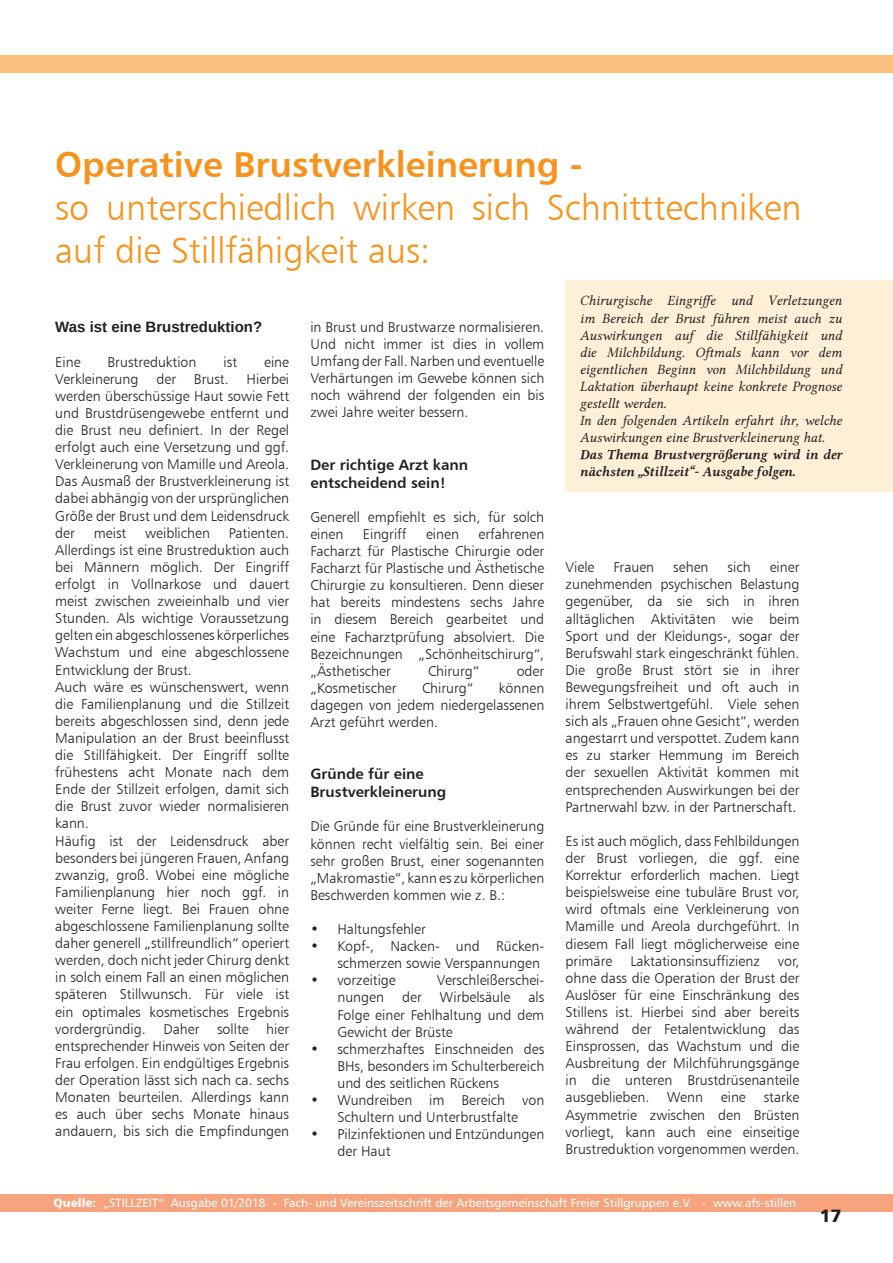
<style>
.page{position:relative;width:893px;height:1263px;background:#fff}
.page>*{position:absolute;margin:0;border:0;box-sizing:border-box;transform-origin:0 0}
.t1{font:36px/43.2px "Humanist 777 BT Light B";color:#f7931d}
.t2{font:36px "Humanist 777 BT Bold B";color:#f7931d}
.t3{font:18px "Humanist 777 BT Black B";color:#231f20}
.t4{font:15px/18px "Humanist 777 BT Bold B";color:#231f20}
.t5{font:700 15px "Liberation Sans";color:#231f20}
.t6{font:14.25px/17.1px "Humanist 777 BT Light B";color:#231f20;text-align:justify}
.t7{font:14.25px/17.1px "Linux Libertine GI";color:#231f20;text-align:justify}
.t8{font:14.25px/17.1px "Linux Libertine GBI";color:#231f20;scale:.95 1}
.t9{font:12px "Humanist 777 BT Roman B";color:#fff}
.s1{font-family:"Humanist 777 BT Black B"}
</style>
<div class="page">
<div style="left:0;top:1195px;width:893px;height:17px;background:#f7a37d"></div>
<div style="left:0;top:55px;width:893px;height:17px;background:#fcc07e"></div>
<div style="left:566px;top:281px;width:327px;height:211px;background:#feefd6"></div>
<p class="t2" style="left:55px;top:142px;width:529px">Operative Brustverkleinerung -</p>
<p class="t1" style="left:55px;top:185px;width:748px">so unterschiedlich wirken sich Schnitttechniken auf die Stillfähigkeit aus:</p>
<p class="t7" style="left:580px;top:293px;width:264px">Chirurgische Eingriffe und Verletzungen im Bereich der Brust führen meist auch zu Auswirkungen auf die Stillfähigkeit und die Milchbildung. Oftmals kann vor dem eigentlichen Beginn von Milchbildung und Laktation überhaupt keine konkrete Prognose gestellt werden.</p>
<p class="t7" style="left:580px;top:413px;width:264px">In den folgenden Artikeln erfahrt ihr, welche<br>Auswirkungen eine Brustverkleinerung hat.</p>
<p class="t8" style="left:580px;top:446px;width:278px">Das Thema Brustvergrößerung wird in der nächsten „Stillzeit“- Ausgabe folgen.</p>
<p class="t6" style="left:310px;top:318px;width:235px">in Brust und Brustwarze normalisieren.<br>Und nicht immer ist dies in vollem Umfang der Fall. Narben und eventuelle Verhärtungen im Gewebe können sich noch während der folgenden ein bis zwei Jahre weiter bessern.</p>
<p class="t5" style="left:55px;top:317px;width:208px">Was ist eine Brustreduktion?</p>
<p class="t6" style="left:55px;top:353px;width:27px">Eine</p>
<p class="t6" style="left:108px;top:353px;width:90px">Brustreduktion</p>
<p class="t6" style="left:224px;top:353px;width:15px">ist</p>
<p class="t6" style="left:264px;top:353px;width:26px">eine</p>
<p class="t6" style="left:55px;top:370px;width:85px">Verkleinerung</p>
<p class="t6" style="left:156px;top:370px;width:21px">der</p>
<p class="t6" style="left:194px;top:370px;width:36px">Brust.</p>
<p class="t6" style="left:55px;top:370px;width:235px;text-indent:191px">Hierbei werden überschüssige Haut sowie Fett und Brustdrüsengewebe entfernt und die Brust neu definiert. In der Regel erfolgt auch eine Versetzung und ggf.<br>Verkleinerung von Mamille und Areola.</p>
<p class="t6" style="left:55px;top:473px;width:235px">Das Ausmaß der Brustverkleinerung ist dabei abhängig von der ursprünglichen Größe der Brust und dem Leidensdruck der</p>
<p class="t4" style="left:310px;top:455px;width:159px">Der richtige Arzt kann entscheidend sein!</p>
<p class="t6" style="left:310px;top:508px;width:235px">Generell empfiehlt es sich, für solch einen</p>
<p class="t6" style="left:94px;top:524px;width:34px">meist</p>
<p class="t6" style="left:145px;top:524px;width:66px">weiblichen</p>
<p class="t6" style="left:55px;top:524px;width:235px;text-indent:174px">Patienten.<br>Allerdings ist eine Brustreduktion auch bei Männern möglich. Der Eingriff erfolgt in Vollnarkose und dauert meist zwischen zweieinhalb und vier Stunden. Als wichtige Voraussetzung gelten ein abgeschlossenes körperliches Wachstum und eine abgeschlossene Entwicklung der Brust.</p>
<p class="t6" style="left:55px;top:678px;width:235px">Auch wäre es wünschenswert, wenn die Familienplanung und die Stillzeit bereits abgeschlossen sind, denn jede Manipulation an der Brust beeinflusst die Stillfähigkeit. Der Eingriff sollte frühestens acht Monate nach dem Ende der Stillzeit erfolgen, damit sich die Brust zuvor wieder normalisieren kann.</p>
<p class="t6" style="left:55px;top:832px;width:235px">Häufig ist der Leidensdruck aber besonders bei jüngeren Frauen, Anfang zwanzig, groß. Wobei eine mögliche Familienplanung hier noch ggf. in weiter Ferne liegt. Bei Frauen ohne abgeschlossene Familienplanung sollte daher generell „stillfreundlich“ operiert werden, doch nicht jeder Chirurg denkt in solch einem Fall an einen möglichen späteren Stillwunsch. Für viele ist ein optimales kosmetisches Ergebnis vordergründig. Daher sollte hier entsprechender Hinweis von Seiten der Frau erfolgen. Ein endgültiges Ergebnis der Operation lässt sich nach ca. sechs Monaten beurteilen. Allerdings kann es auch über sechs Monate hinaus andauern, bis sich die Empfindungen</p>
<p class="t6" style="left:310px;top:525px;width:235px;text-indent:168px">erfahrenen Facharzt für Plastische Chirurgie oder Facharzt für Plastische und Ästhetische Chirurgie zu konsultieren. Denn dieser hat bereits mindestens sechs Jahre in diesem Bereich gearbeitet und eine Facharztprüfung absolviert. Die Bezeichnungen „Schönheitschirurg“, „Ästhetischer</p>
<p class="t6" style="left:363px;top:525px;width:45px">Eingriff</p>
<p class="t6" style="left:426px;top:525px;width:34px">einen</p>
<p class="t6" style="left:566px;top:558px;width:30px">Viele</p>
<p class="t6" style="left:613px;top:558px;width:42px">Frauen</p>
<p class="t6" style="left:673px;top:558px;width:37px">sehen</p>
<p class="t6" style="left:728px;top:558px;width:25px">sich</p>
<p class="t6" style="left:566px;top:558px;width:235px;text-indent:204px">einer zunehmenden psychischen Belastung gegenüber, da sie sich in ihren alltäglichen Aktivitäten wie beim Sport und der Kleidungs-, sogar der Berufswahl stark eingeschränkt fühlen.<br>Die große Brust stört sie in ihrer Bewegungsfreiheit und oft auch in ihrem Selbstwertgefühl. Viele sehen sich als „Frauen ohne Gesicht“, werden angestarrt und verspottet. Zudem kann es zu starker Hemmung im Bereich der sexuellen Aktivität kommen mit entsprechenden Auswirkungen bei der Partnerwahl bzw. in der Partnerschaft.</p>
<p class="t6" style="left:566px;top:832px;width:235px">Es ist auch möglich, dass Fehlbildungen der Brust vorliegen, die ggf. eine Korrektur erforderlich machen. Liegt beispielsweise eine tubuläre Brust vor, wird oftmals eine Verkleinerung von Mamille und Areola durchgeführt. In diesem Fall liegt möglicherweise eine primäre</p>
<p class="t6" style="left:428px;top:662px;width:53px">Chirurg“</p>
<p class="t6" style="left:517px;top:662px;width:29px">oder</p>
<p class="t6" style="left:310px;top:679px;width:235px;text-indent:189px">können dagegen von jedem niedergelassenen Arzt geführt werden.</p>
<p class="t4" style="left:310px;top:765px;width:137px">Gründe für eine<br>Brustverkleinerung</p>
<p class="t6" style="left:310px;top:818px;width:235px">Die Gründe für eine Brustverkleinerung können recht vielfältig sein. Bei einer sehr großen Brust, einer sogenannten „Makromastie“, kann es zu körperlichen Beschwerden kommen wie z. B.:</p>
<p class="t6" style="left:310px;top:920px;width:117px">• Haltungsfehler</p>
<p class="t6" style="left:337px;top:937px;width:208px;text-indent:-27px">• Kopf-, Nacken- und Rücken&shy;schmerzen sowie Verspannungen</p>
<p class="t6" style="left:310px;top:972px;width:87px">• vorzeitige</p>
<p class="t6" style="left:437px;top:972px;width:109px">Verschleißerschei-</p>
<p class="t6" style="left:337px;top:989px;width:48px">nungen</p>
<p class="t6" style="left:402px;top:989px;width:21px">der</p>
<p class="t6" style="left:440px;top:989px;width:72px">Wirbelsäule</p>
<p class="t6" style="left:310px;top:679px;width:88px">„Kosmetischer</p>
<p class="t6" style="left:422px;top:679px;width:53px">Chirurg“</p>
<p class="t6" style="left:630px;top:952px;width:131px">Laktationsinsuffizienz</p>
<p class="t6" style="left:566px;top:952px;width:235px;text-indent:212px">vor, ohne dass die Operation der Brust der Auslöser für eine Einschränkung des Stillens ist. Hierbei sind aber bereits während der Fetalentwicklung das Einsprossen, das Wachstum und die Ausbreitung der Milchführungsgänge in die unteren Brustdrüsenanteile ausgeblieben.</p>
<p class="t6" style="left:337px;top:989px;width:208px;text-indent:191px">als Folge einer Fehlhaltung und dem Gewicht der Brüste</p>
<p class="t6" style="left:337px;top:1040px;width:208px;text-indent:-27px">• schmerzhaftes Einschneiden des BHs, besonders im Schulterbereich und des seitlichen Rückens</p>
<p class="t6" style="left:310px;top:1091px;width:235px;text-align:center">• Wundreiben im Bereich von<br>Schultern und Unterbrustfalte</p>
<p class="t6" style="left:337px;top:1125px;width:208px;text-indent:-27px">• Pilzinfektionen und Entzündungen der Haut</p>
<p class="t6" style="left:566px;top:1089px;width:235px;text-indent:198px">starke Asymmetrie zwischen den Brüsten vorliegt, kann auch eine einseitige Brustreduktion vorgenommen werden.</p>
<p class="t6" style="left:667px;top:1089px;width:37px">Wenn</p>
<p class="t6" style="left:721px;top:1089px;width:26px">eine</p>
<p class="t9" style="left:54px;top:1195px;width:744px"><span class="s1">Quelle:</span> „STILLZEIT“ Ausgabe 01/2018 - Fach- und Vereinszeitschrift der Arbeitsgemeinschaft Freier Stillgruppen e.V. - www.afs-stillen</p>
<p class="t3" style="left:820px;top:1204px;width:24px">17</p>
</div>
